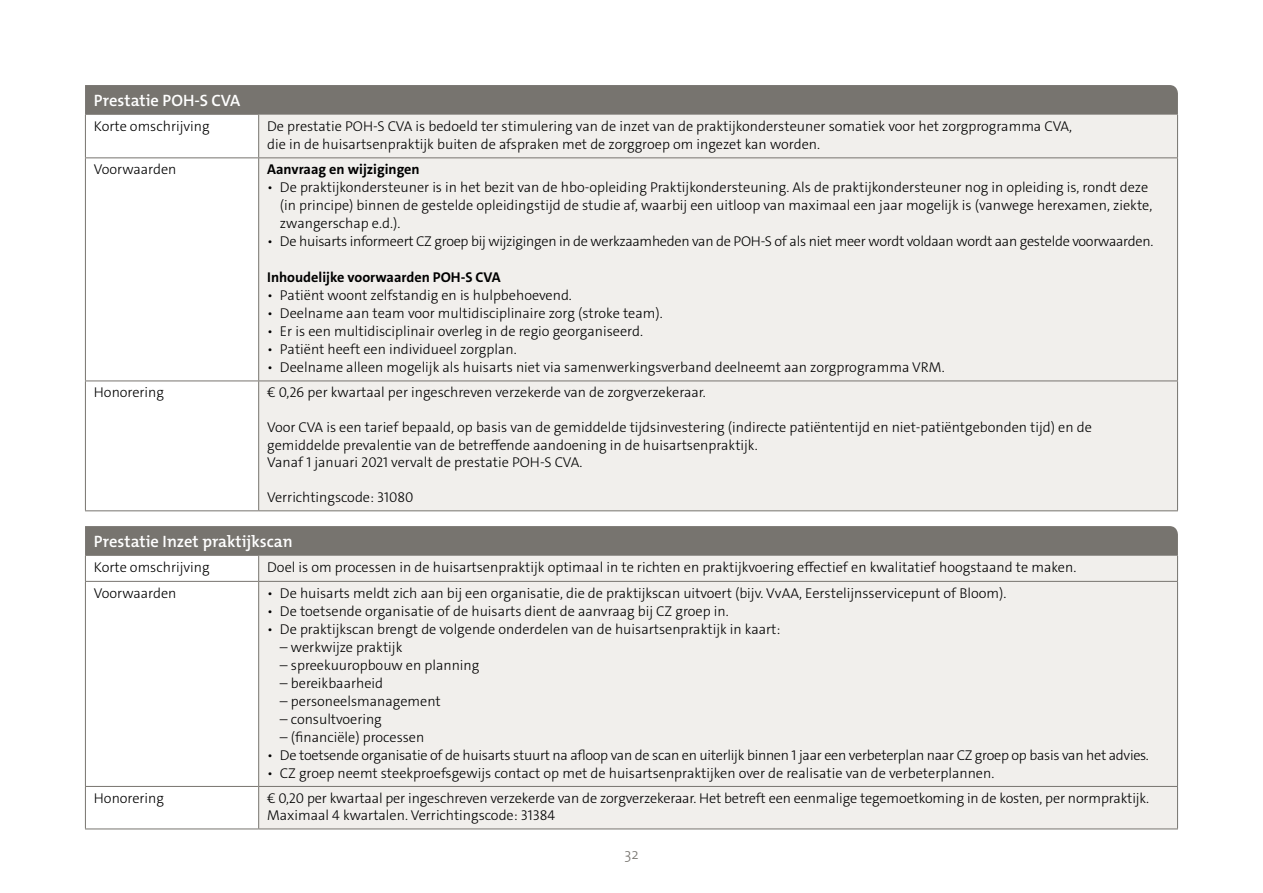
<style>
.page{position:relative;width:1263px;height:893px;background:#fff}
.page>*{position:absolute;margin:0;border:0;box-sizing:border-box;transform-origin:0 0}
.t1{font:600 16.5px "The Mix Os F";color:#fff}
.t2{font:300 15px "The Mix Os F";color:#77746f}
.t3{font:300 14.25px/18px "The Sans C4 s";color:#000}
.t4{font:300 14.25px "The Sans C4 s";letter-spacing:-.02em;color:#000}
.t5{font:700 14.25px "The Sans C4 s";color:#000}
</style>
<div class="page">
<div style="left:85px;top:85px;width:1093px;height:30px;background:#77746f"></div>
<div style="left:259px;top:115px;width:918px;height:395px;background:#f1efec"></div>
<hr style="left:85px;top:115px;width:1px;height:42px;background:#77746f">
<hr style="left:258px;top:115px;width:1px;height:42px;background:#77746f">
<hr style="left:1177px;top:115px;width:1px;height:42px;background:#77746f">
<hr style="left:85px;top:158px;width:1px;height:223px;background:#77746f">
<hr style="left:85px;top:381px;width:1px;height:129px;background:#77746f">
<hr style="left:85px;top:157px;width:174px;height:1px;background:#77746f">
<hr style="left:85px;top:381px;width:174px;height:1px;background:#77746f">
<hr style="left:85px;top:510px;width:174px;height:1px;background:#77746f">
<hr style="left:258px;top:158px;width:1px;height:223px;background:#77746f">
<hr style="left:258px;top:381px;width:1px;height:129px;background:#77746f">
<hr style="left:259px;top:157px;width:919px;height:1px;background:#77746f">
<hr style="left:1177px;top:158px;width:1px;height:223px;background:#77746f">
<hr style="left:1177px;top:381px;width:1px;height:129px;background:#77746f">
<hr style="left:259px;top:381px;width:919px;height:1px;background:#77746f">
<hr style="left:259px;top:510px;width:919px;height:1px;background:#77746f">
<div style="left:259px;top:582px;width:918px;height:247px;background:#f1efec"></div>
<svg style="left:85px;top:526px;width:1093px;height:55px;background:#afada9"></svg>
<hr style="left:85px;top:582px;width:1px;height:204px;background:#77746f">
<hr style="left:85px;top:787px;width:1px;height:42px;background:#77746f">
<hr style="left:85px;top:581px;width:174px;height:1px;background:#77746f">
<hr style="left:85px;top:786px;width:174px;height:1px;background:#77746f">
<hr style="left:85px;top:829px;width:174px;height:1px;background:#77746f">
<hr style="left:258px;top:582px;width:1px;height:204px;background:#77746f">
<hr style="left:258px;top:787px;width:1px;height:42px;background:#77746f">
<hr style="left:259px;top:581px;width:919px;height:1px;background:#77746f">
<hr style="left:1177px;top:582px;width:1px;height:204px;background:#77746f">
<hr style="left:1177px;top:787px;width:1px;height:42px;background:#77746f">
<hr style="left:259px;top:786px;width:919px;height:1px;background:#77746f">
<hr style="left:259px;top:829px;width:919px;height:1px;background:#77746f">
<p class="t1" style="left:94px;top:90px;width:148px">Prestatie POH-S CVA</p>
<p class="t3" style="left:94px;top:118px;width:117px">Korte omschrijving</p>
<p class="t3" style="left:267px;top:118px;width:806px">De prestatie POH-S CVA is bedoeld ter stimulering van de inzet van de praktijkondersteuner somatiek voor het zorgprogramma CVA, die in de huisartsenpraktijk buiten de afspraken met de zorggroep om ingezet kan worden.</p>
<p class="t3" style="left:94px;top:161px;width:84px">Voorwaarden</p>
<p class="t5" style="left:267px;top:160px;width:154px">Aanvraag en wijzigingen</p>
<p class="t3" style="left:280px;top:179px;width:874px;text-indent:-13px">• De praktijkondersteuner is in het bezit van de hbo-opleiding Praktijkondersteuning. Als de praktijkondersteuner nog in opleiding is, rondt deze (in principe) binnen de gestelde opleidingstijd de studie af, waarbij een uitloop van maximaal een jaar mogelijk is (vanwege herexamen, ziekte, zwangerschap e.d.).</p>
<p class="t4" style="left:267px;top:232px;width:888px">• De huisarts informeert CZ groep bij wijzigingen in de werkzaamheden van de POH-S of als niet meer wordt voldaan wordt aan gestelde voorwaarden.</p>
<p class="t5" style="left:267px;top:268px;width:235px">Inhoudelijke voorwaarden POH-S CVA</p>
<p class="t3" style="left:267px;top:287px;width:306px">• Patiënt woont zelfstandig en is hulpbehoevend.</p>
<p class="t3" style="left:267px;top:305px;width:397px">• Deelname aan team voor multidisciplinaire zorg (stroke team).</p>
<p class="t3" style="left:267px;top:323px;width:377px">• Er is een multidisciplinair overleg in de regio georganiseerd.</p>
<p class="t3" style="left:267px;top:341px;width:251px">• Patiënt heeft een individueel zorgplan.</p>
<p class="t3" style="left:267px;top:359px;width:679px">• Deelname alleen mogelijk als huisarts niet via samenwerkingsverband deelneemt aan zorgprogramma VRM.</p>
<p class="t3" style="left:94px;top:384px;width:72px">Honorering</p>
<p class="t3" style="left:267px;top:384px;width:440px">€ 0,26 per kwartaal per ingeschreven verzekerde van de zorgverzekeraar.</p>
<p class="t3" style="left:267px;top:419px;width:826px;line-height:17.4px">Voor CVA is een tarief bepaald, op basis van de gemiddelde tijdsinvestering (indirecte patiëntentijd en niet-patiëntgebonden tijd) en de gemiddelde prevalentie van de betreffende aandoening in de huisartsenpraktijk.<br>Vanaf 1 januari 2021 vervalt de prestatie POH-S CVA.</p>
<p class="t3" style="left:267px;top:489px;width:148px">Verrichtingscode: 31080</p>
<p class="t1" style="left:94px;top:531px;width:200px">Prestatie Inzet praktijkscan</p>
<p class="t3" style="left:94px;top:559px;width:117px">Korte omschrijving</p>
<p class="t3" style="left:267px;top:559px;width:811px">Doel is om processen in de huisartsenpraktijk optimaal in te richten en praktijkvoering effectief en kwalitatief hoogstaand te maken.</p>
<p class="t3" style="left:94px;top:584px;width:84px">Voorwaarden</p>
<p class="t3" style="left:267px;top:584px;width:741px">• De huisarts meldt zich aan bij een organisatie, die de praktijkscan uitvoert (bijv. VvAA, Eerstelijnsservicepunt of Bloom).</p>
<p class="t3" style="left:267px;top:602px;width:463px">• De toetsende organisatie of de huisarts dient de aanvraag bij CZ groep in.</p>
<p class="t3" style="left:267px;top:620px;width:515px">• De praktijkscan brengt de volgende onderdelen van de huisartsenpraktijk in kaart:</p>
<p class="t3" style="left:280px;top:638px;width:124px">– werkwijze praktijk</p>
<p class="t3" style="left:280px;top:656px;width:201px">– spreekuuropbouw en planning</p>
<p class="t3" style="left:280px;top:674px;width:105px">– bereikbaarheid</p>
<p class="t3" style="left:280px;top:692px;width:162px">– personeelsmanagement</p>
<p class="t3" style="left:280px;top:710px;width:103px">– consultvoering</p>
<p class="t3" style="left:280px;top:728px;width:146px">– (financiële) processen</p>
<p class="t4" style="left:267px;top:746px;width:883px">• De toetsende organisatie of de huisarts stuurt na afloop van de scan en uiterlijk binnen 1 jaar een verbeterplan naar CZ groep op basis van het advies.</p>
<p class="t3" style="left:267px;top:764px;width:729px">• CZ groep neemt steekproefsgewijs contact op met de huisartsenpraktijken over de realisatie van de verbeterplannen.</p>
<p class="t3" style="left:94px;top:789px;width:72px">Honorering</p>
<p class="t3" style="left:267px;top:789px;width:883px;line-height:17.4px">€ 0,20 per kwartaal per ingeschreven verzekerde van de zorgverzekeraar. Het betreft een eenmalige tegemoetkoming in de kosten, per normpraktijk.<br>Maximaal 4 kwartalen. Verrichtingscode: 31384</p>
<p class="t2" style="left:624px;top:844px;width:16px">32</p>
</div>
